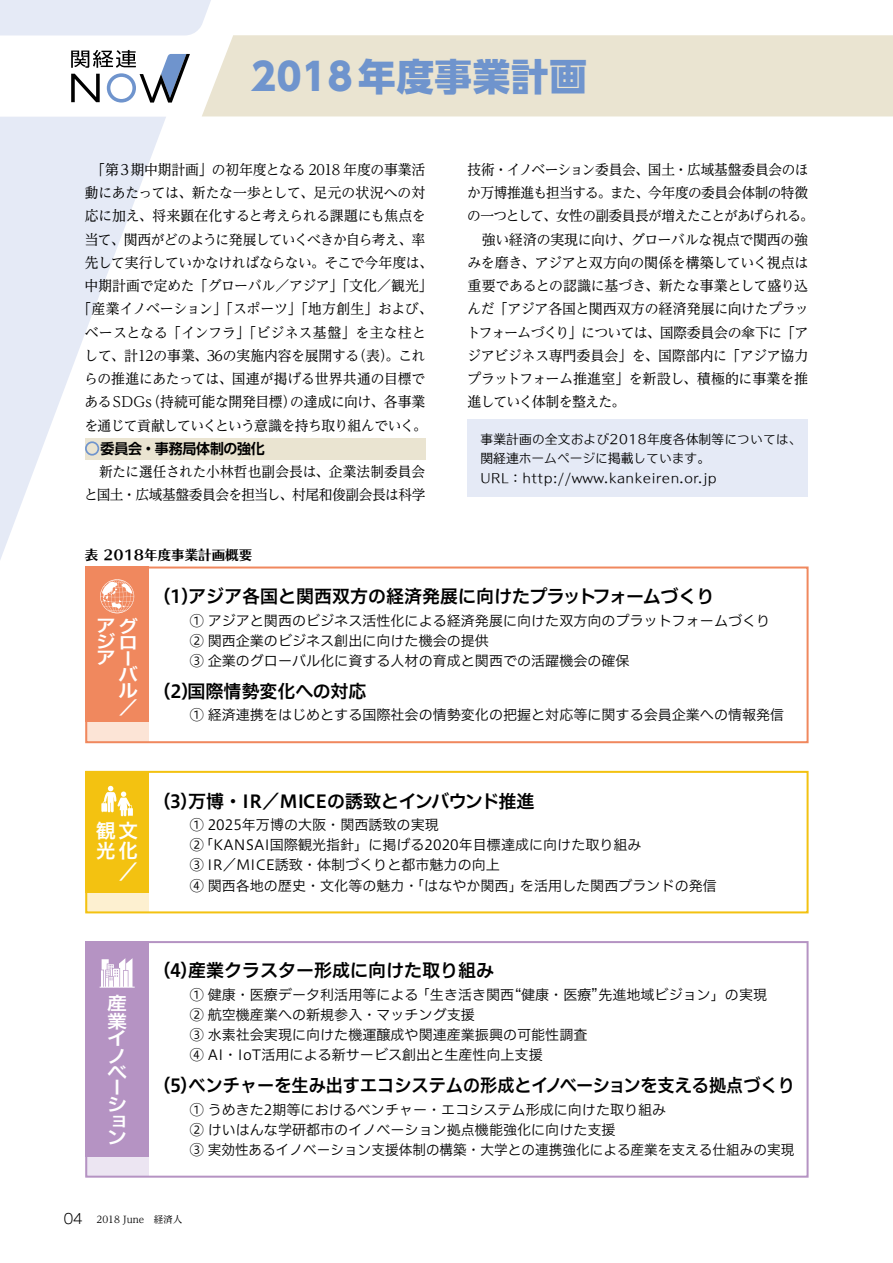
<style>
.page{position:relative;width:893px;height:1263px;background:#fff}
.page>*{position:absolute;margin:0;border:0;box-sizing:border-box;transform-origin:0 0}
.t1{font:800 37.5px "UD Shin Go Pro";letter-spacing:.02em;color:#6f94cd}
.t2{font:19.5px/19.5px "Hiragino UD Sans F Std N W6";color:#fff}
.t3{font:18.15px/17.2px "Hiragino UD Sans F Std N W6";color:#fff;scale:1.11 1}
.t4{font:18px "Hiragino UD Sans F Std N W6";color:#000}
.t5{font:17.4px "Hiragino UD Sans F Std N W6";color:#fff;scale:1.12 1}
.t6{font:14.25px/23.2px "UD Reimin Pro";letter-spacing:-.025em;color:#000;scale:.96 1}
.t7{font:14.25px/23.2px "UD Reimin Pro";letter-spacing:-.025em;color:#000;text-align:center}
.t8{font:700 14.25px "UD Shin Go Pro De";letter-spacing:-.01em;color:#000}
.t9{font:14.1px/20.1px "Hiragino UD Sans F Std N W3";color:#000}
.t10{font:13.5px "UD Typos 515 Std";color:#000}
.t11{font:12.75px/19.5px "UD Typos 58 Std";letter-spacing:.01em;color:#000}
.t12{font:9.6px "UD Reimin Pro";color:#000}
.s1{font-family:"Gothic MB101 Pro";font-weight:300;font-size:13.8px}
</style>
<div class="page">
<svg style="left:0;top:117px;width:166px;height:443px;fill:#e5eaf6"></svg>
<svg style="left:71px;top:50px;width:119px;height:53px"></svg>
<div style="left:0;top:0;width:211px;height:35px;background:#e5eaf6"></div>
<div style="left:468px;top:420px;width:340px;height:77px;background:#e5eaf6"></div>
<div style="left:202px;top:35px;width:691px;height:81px;background:#eae4d1"></div>
<div style="left:85px;top:438px;width:340px;height:21px;background:#eae4d1"></div>
<svg style="left:85px;top:441px;width:14px;height:15px"></svg>
<div style="left:85px;top:722px;width:64px;height:21px;background:#fce4d6"></div>
<div style="left:85px;top:566px;width:724px;height:177px;border:2px solid #f0885e"></div>
<div style="left:85px;top:566px;width:64px;height:156px;background:#f0885e"></div>
<svg style="left:100px;top:579px;width:34px;height:34px"></svg>
<div style="left:85px;top:890px;width:64px;height:23px;background:#fdf0d0"></div>
<div style="left:85px;top:771px;width:724px;height:142px;border:2px solid #f3c211"></div>
<div style="left:85px;top:771px;width:64px;height:121px;background:#f3c211"></div>
<svg style="left:101px;top:786px;width:32px;height:30px"></svg>
<div style="left:85px;top:1118px;width:64px;height:58px;background:#ece5f2"></div>
<div style="left:85px;top:941px;width:724px;height:237px;border:2px solid #b593c3"></div>
<div style="left:85px;top:941px;width:64px;height:215px;background:#b593c3"></div>
<svg style="left:100px;top:958px;width:35px;height:30px"></svg>
<h1 class="t1" style="left:251px;top:46px;width:337px">2018年度事業計画</h1>
<p class="t7" style="left:78px;top:157px;width:357px">　｢第３期中期計画」の初年度となる 2018 年度の事業活動にあたっては、新たな一歩として、足元の状況への対応に加え、将来顕在化すると考えられる課題にも焦点を当て、関西がどのように発展していくべきか自ら考え、率先して実行していかなければならない。そこで今年度は、中期計画で定めた「グローバル／アジア」「文化／観光」「産業イノベーション」「スポーツ」「地方創生」および、ベースとなる「インフラ」「ビジネス基盤」を主な柱として、計12の事業、36の実施内容を展開する（表）。これらの推進にあたっては、国連が掲げる世界共通の目標であるSDGs（持続可能な開発目標）の達成に向け、各事業を通じて貢献していくという意識を持ち取り組んでいく。</p>
<p class="t8" style="left:101px;top:437px;width:166px">委員会・事務局体制の強化</p>
<p class="t6" style="left:84px;top:460px;width:357px">　新たに選任された小林哲也副会長は、企業法制委員会と国土・広域基盤委員会を担当し、村尾和俊副会長は科学</p>
<p class="t10" style="left:85px;top:543px;width:169px">表 2018年度事業計画概要</p>
<p class="t6" style="left:466px;top:157px;width:363px">技術・イノベーション委員会、国土・広域基盤委員会のほか万博推進も担当する。また、今年度の委員会体制の特徴の一つとして、女性の副委員長が増えたことがあげられる。　強い経済の実現に向け、グローバルな視点で関西の強みを磨き、アジアと双方向の関係を構築していく視点は重要であるとの認識に基づき、新たな事業として盛り込んだ「アジア各国と関西双方の経済発展に向けたプラットフォームづくり」については、国際委員会の傘下に「アジアビジネス専門委員会」を、国際部内に「アジア協力プラットフォーム推進室」を新設し、積極的に事業を推進していく体制を整えた。</p>
<p class="t11" style="left:480px;top:429px;width:322px">事業計画の全文および2018年度各体制等については、関経連ホームページに掲載しています。<br>URL：http://www.kankeiren.or.jp</p>
<p class="t5" style="left:96px;top:613px;width:39px">アグ</p>
<p class="t5" style="left:96px;top:629px;width:37px">ジロ</p>
<p class="t5" style="left:96px;top:645px;width:31px">アー</p>
<p class="t5" style="left:119px;top:661px;width:19px">バ</p>
<p class="t5" style="left:119px;top:677px;width:18px">ル</p>
<p class="t5" style="left:119px;top:694px;width:18px">／</p>
<p class="t4" style="left:153px;top:583px;width:563px">（1）アジア各国と関西双方の経済発展に向けたプラットフォームづくり</p>
<p class="t9" style="left:190px;top:610px;width:582px">① アジアと関西のビジネス活性化による経済発展に向けた双方向のプラットフォームづくり<br>② 関西企業のビジネス創出に向けた機会の提供<br>③ 企業のグローバル化に資する人材の育成と関西での活躍機会の確保</p>
<p class="t4" style="left:153px;top:677px;width:215px">（2）国際情勢変化への対応</p>
<p class="t9" style="left:190px;top:704px;width:596px">① 経済連携をはじめとする国際社会の情勢変化の把握と対応等に関する会員企業への情報発信</p>
<h2 class="t2" style="left:96px;top:820px;width:43px">観文光化</h2>
<h2 class="t2" style="left:119px;top:861px;width:20px">／</h2>
<p class="t4" style="left:153px;top:787px;width:383px">（3）万博・IR／MICEの誘致とインバウンド推進</p>
<p class="t9" style="left:190px;top:814px;width:528px">① 2025年万博の大阪・関西誘致の実現<br>②「KANSAI国際観光指針」に掲げる2020年目標達成に向けた取り組み<br>③ IR／MICE誘致・体制づくりと都市魅力の向上<br>④ 関西各地の歴史・文化等の魅力・「はなやか関西」を活用した関西ブランドの発信</p>
<p class="t3" style="left:107px;top:993px;width:19px">産業イノベ</p>
<p class="t3" style="left:107px;top:1077px;width:18px;line-height:16.6px">ーション</p>
<p class="t4" style="left:153px;top:957px;width:343px">（4）産業クラスター形成に向けた取り組み</p>
<p class="t9" style="left:190px;top:984px;width:579px">① 健康・医療データ利活用等による「生き活き関西“健康・医療”先進地域ビジョン」の実現② 航空機産業への新規参入・マッチング支援<br>③ 水素社会実現に向けた機運醸成や関連産業振興の可能性調査<br>④ AI・IoT活用による新サービス創出と生産性向上支援</p>
<p class="t4" style="left:153px;top:1071px;width:644px">（5）ベンチャーを生み出すエコシステムの形成とイノベーションを支える拠点づくり</p>
<p class="t9" style="left:190px;top:1098px;width:606px">① うめきた2期等におけるベンチャー・エコシステム形成に向けた取り組み<br>② けいはんな学研都市のイノベーション拠点機能強化に向けた支援<br>③ 実効性あるイノベーション支援体制の構築・大学との連携強化による産業を支える仕組みの実現</p>
<p class="t12" style="left:64px;top:1211px;width:120px"><span class="s1">04</span> 2018 June　経済人</p>
</div>
